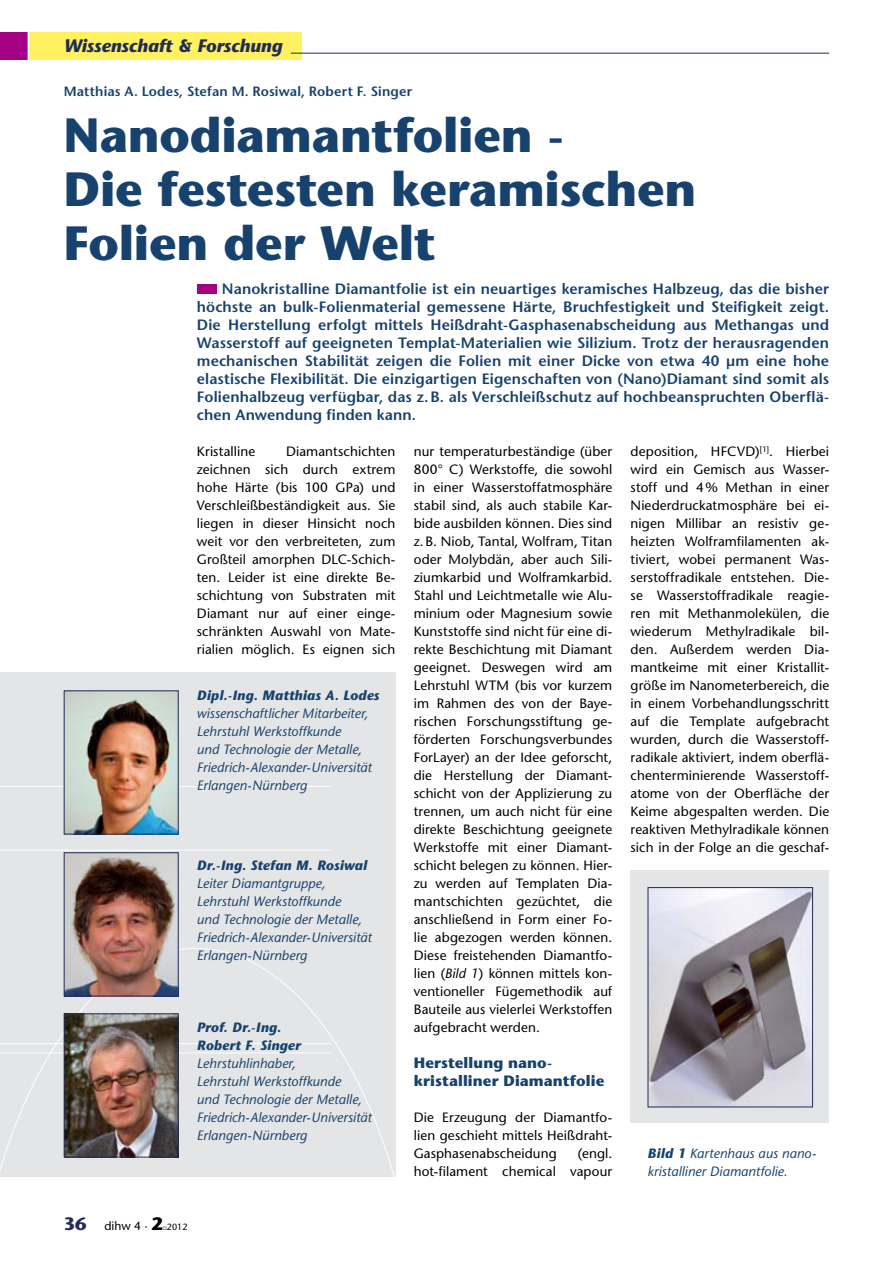
<style>
.page{position:relative;width:893px;height:1263px;background:#fff}
.page>*{position:absolute;margin:0;border:0;box-sizing:border-box;transform-origin:0 0}
.t1{font:700 48px/54px "Stone Sans";letter-spacing:-.005em;color:#17426d}
.t2{font:italic 700 18px "Stone Sans";color:#202c58}
.t3{font:600 15px/18px "Stone Sans";letter-spacing:.01em;color:#17426d;text-align:justify}
.t4{font:700 15px/18px "Stone Sans";letter-spacing:.01em;color:#17426d}
.t5{font:13.5px/18px "Stone Sans";letter-spacing:.01em;color:#000;text-align:justify}
.t6{font:italic 13.5px/18px "Stone Sans";letter-spacing:.005em;color:#17426d}
.t7{font:italic 700 13.5px/18px "Stone Sans";letter-spacing:.015em;color:#17426d}
.t8{font:600 13.5px "Stone Sans";letter-spacing:.01em;color:#17426d}
.t9{font:12px "Stone Sans";color:#000}
.s1{font-style:italic}
.s2{font-weight:700}
.s3{font-weight:700;font-size:18px;color:#202c58}
.s4{font-weight:700;font-size:18px}
.s5{font-size:9px}
</style>
<div class="page">
<div style="left:0;top:32px;width:301px;height:28px;background:#fff15f"></div>
<hr style="left:291px;top:53px;width:538px;height:1px;background:#202c58">
<div style="left:0;top:32px;width:28px;height:28px;background:#a60084"></div>
<hr style="left:28px;top:16px;width:1px;height:57px;background:#fff">
<div style="left:631px;top:870px;width:198px;height:252px;background:#e3e5e6"></div>
<div style="left:0;top:672px;width:395px;height:504px;background:#e3e5e6"></div>
<hr style="left:0;top:786px;width:331px;height:1px;background:#fff">
<hr style="left:0;top:850px;width:331px;height:1px;background:#fff">
<svg style="left:0;top:948px;width:394px;height:228px"></svg>
<img style="left:66px;top:854px;width:111px;height:140px">
<div style="left:64px;top:852px;width:115px;height:144px;border:1px solid #202c58"></div>
<img style="left:66px;top:1015px;width:111px;height:140px">
<div style="left:64px;top:1013px;width:115px;height:144px;border:1px solid #202c58"></div>
<img style="left:66px;top:692px;width:111px;height:140px">
<div style="left:64px;top:690px;width:115px;height:144px;border:1px solid #202c58"></div>
<div style="left:197px;top:284px;width:20px;height:10px;background:#a60084"></div>
<img style="left:650px;top:889px;width:161px;height:216px">
<div style="left:648px;top:887px;width:165px;height:220px;border:1px solid #202c58"></div>
<h2 class="t2" style="left:64px;top:34px;width:220px">Wissenschaft &amp; Forschung</h2>
<p class="t8" style="left:64px;top:83px;width:350px">Matthias A. Lodes, Stefan M. Rosiwal, Robert F. Singer</p>
<h1 class="t1" style="left:64px;top:108px;width:634px">Nanodiamantfolien -<br>Die festesten keramischen<br>Folien der Welt</h1>
<p class="t3" style="left:197px;top:280px;width:634px;text-indent:25px">Nanokristalline Diamantfolie ist ein neuartiges keramisches Halbzeug, das die bisher höchste an bulk-Folienmaterial gemessene Härte, Bruchfestigkeit und Steifigkeit zeigt.<br>Die Herstellung erfolgt mittels Heißdraht-Gasphasenabscheidung aus Methangas und Wasserstoff auf geeigneten Templat-Materialien wie Silizium. Trotz der herausragenden mechanischen Stabilität zeigen die Folien mit einer Dicke von etwa 40 µm eine hohe elastische Flexibilität. Die einzigartigen Eigenschaften von (Nano)Diamant sind somit als Folienhalbzeug verfügbar, das z.B. als Verschleißschutz auf hochbeanspruchten Oberflä&shy;chen Anwendung finden kann.</p>
<p class="t5" style="left:414px;top:442px;width:200px">nur temperaturbeständige (über 800° C) Werkstoffe, die sowohl in einer Wasserstoffatmosphäre stabil sind, als auch stabile Kar&shy;bide ausbilden können. Dies sind z.B. Niob, Tantal, Wolfram, Titan oder Molybdän, aber auch Sili&shy;ziumkarbid und Wolframkarbid.<br>Stahl und Leichtmetalle wie Alu&shy;minium oder Magnesium sowie Kunststoffe sind nicht für eine di&shy;rekte Beschichtung mit Diamant geeignet. Deswegen wird am Lehrstuhl WTM (bis vor kurzem im Rahmen des von der Baye&shy;rischen Forschungsstiftung ge&shy;förderten Forschungsverbundes ForLayer) an der Idee geforscht, die Herstellung der Diamant&shy;schicht von der Applizierung zu trennen, um auch nicht für eine direkte Beschichtung geeignete Werkstoffe mit einer Diamant&shy;schicht belegen zu können. Hier&shy;zu werden auf Templaten Dia&shy;mantschichten gezüchtet, die anschließend in Form einer Fo&shy;lie abgezogen werden können.<br>Diese freistehenden Diamantfo&shy;lien (<span class="s1">Bild 1</span>) können mittels kon&shy;ventioneller Fügemethodik auf Bauteile aus vielerlei Werkstoffen aufgebracht werden.</p>
<p class="t4" style="left:414px;top:1054px;width:192px">Herstellung nano&shy;kristalliner Diamantfolie</p>
<p class="t5" style="left:414px;top:1108px;width:200px">Die Erzeugung der Diamantfo&shy;lien geschieht mittels Heißdraht-Gasphasenabscheidung</p>
<p class="t5" style="left:631px;top:442px;width:200px">deposition, HFCVD)<sup>[1]</sup>. Hierbei wird ein Gemisch aus Wasser&shy;stoff und 4% Methan in einer Niederdruckatmosphäre bei ei&shy;nigen Millibar an resistiv ge&shy;heizten Wolframfilamenten ak&shy;tiviert, wobei permanent Was&shy;serstoffradikale entstehen. Die&shy;se Wasserstoffradikale reagie&shy;ren mit Methanmolekülen, die wiederum Methylradikale bil&shy;den. Außerdem werden Dia&shy;mantkeime mit einer Kristallit&shy;größe im Nanometerbereich, die in einem Vorbehandlungsschritt auf die Template aufgebracht wurden, durch die Wasserstoff&shy;radikale aktiviert, indem oberflä&shy;chenterminierende Wasserstoff&shy;atome von der Oberfläche der Keime abgespalten werden. Die reaktiven Methylradikale können sich in der Folge an die geschaf-</p>
<p class="t5" style="left:197px;top:442px;width:200px;text-indent:89px">Diamantschichten zeichnen sich durch extrem hohe Härte (bis 100 GPa) und Verschleißbeständigkeit aus. Sie liegen in dieser Hinsicht noch weit vor den verbreiteten, zum Großteil amorphen DLC-Schich&shy;ten. Leider ist eine direkte Be&shy;schichtung von Substraten mit Diamant nur auf einer einge&shy;schränkten Auswahl von Mate&shy;rialien möglich. Es eignen sich</p>
<p class="t5" style="left:197px;top:442px;width:60px">Kristalline</p>
<p class="t7" style="left:197px;top:686px;width:184px">Dipl.-Ing. Matthias A. Lodes</p>
<p class="t6" style="left:197px;top:704px;width:177px">wissenschaftlicher Mitarbeiter,<br>Lehrstuhl Werkstoffkunde<br>und Technologie der Metalle,<br>Friedrich-Alexander-Universität<br>Erlangen-Nürnberg</p>
<p class="t7" style="left:197px;top:856px;width:172px">Dr.-Ing. Stefan M. Rosiwal</p>
<p class="t6" style="left:197px;top:874px;width:177px">Leiter Diamantgruppe,<br>Lehrstuhl Werkstoffkunde<br>und Technologie der Metalle,<br>Friedrich-Alexander-Universität<br>Erlangen-Nürnberg</p>
<p class="t7" style="left:197px;top:1018px;width:105px">Prof. Dr.-Ing.<br>Robert F. Singer</p>
<p class="t6" style="left:197px;top:1054px;width:177px">Lehrstuhlinhaber,<br>Lehrstuhl Werkstoffkunde<br>und Technologie der Metalle,<br>Friedrich-Alexander-Universität<br>Erlangen-Nürnberg</p>
<p class="t5" style="left:414px;top:1144px;width:200px;text-align:right">(engl.<br>hot-filament chemical vapour</p>
<p class="t6" style="left:648px;top:1144px;width:170px"><span class="s2">Bild 1</span> Kartenhaus aus nano&shy;kristalliner Diamantfolie.</p>
<p class="t9" style="left:64px;top:1219px;width:125px"><span class="s3">36</span> dihw 4 · <span class="s4">2</span> <span class="s5">2012</span></p>
</div>
